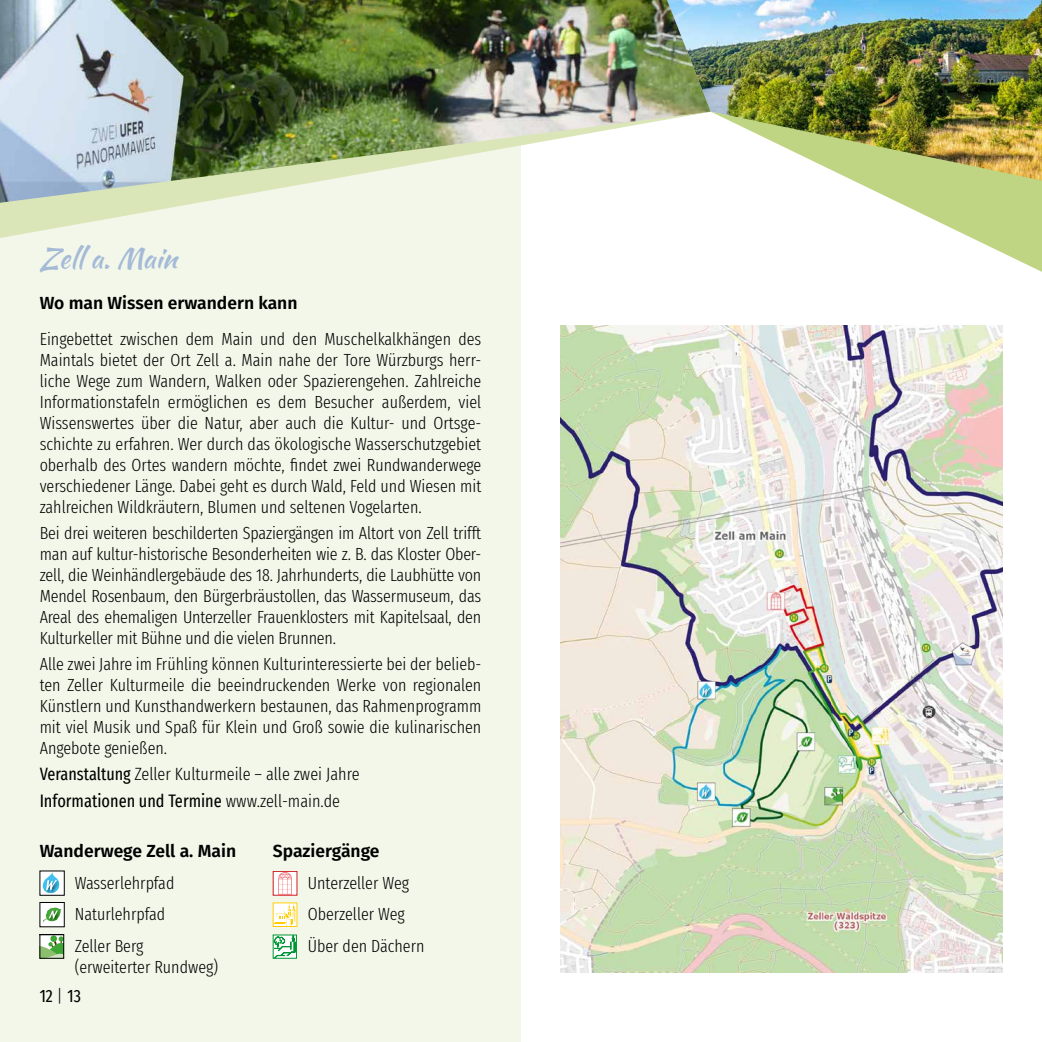
<style>
.page{position:relative;width:1042px;height:1042px;background:#fff}
.page>*{position:absolute;margin:0;border:0;box-sizing:border-box;transform-origin:0 0}
.t1{font:28px "Kaushan Script";color:#a4bad7}
.t2{font:300 extra-condensed 17.68px/26.2px "Fira Sans";color:#000}
.t3{font:300 extra-condensed 17.5px/21px "Fira Sans";color:#000;text-align:justify}
.t4{font:600 17.5px "Fira Sans";color:#000}
.t5{font:extra-condensed 17.5px "Fira Sans";color:#000}
.s1{font-weight:400;font-size:17.5px}
.s2{font-weight:400}
.s3{font-weight:300}
</style>
<div class="page">
<div style="left:0;top:107px;width:521px;height:935px;background:#f3f7e9"></div>
<img style="left:711px;top:0;width:331px;height:112px">
<img style="left:0;top:0;width:711px;height:112px">
<img style="left:561px;top:325px;width:441px;height:647px">
<svg style="left:42px;top:873px;width:1px;height:20px"></svg>
<svg style="left:43px;top:873px;width:19px;height:20px"></svg>
<div style="left:40px;top:902px;width:24px;height:25px;background:#fff"></div>
<svg style="left:43px;top:907px;width:19px;height:15px"></svg>
<svg style="left:42px;top:936px;width:20px;height:20px"></svg>
<div style="left:40px;top:934px;width:24px;height:24px;border:1px solid #000"></div>
<div style="left:273px;top:871px;width:24px;height:24px;background:#fff"></div>
<div style="left:273px;top:871px;width:24px;height:24px;border:1px solid #cd1719"></div>
<svg style="left:278px;top:872px;width:14px;height:22px"></svg>
<svg style="left:274px;top:903px;width:22px;height:24px"></svg>
<div style="left:273px;top:935px;width:24px;height:23px;border:1px solid #009636"></div>
<svg style="left:274px;top:935px;width:22px;height:23px"></svg>
<img style="left:712px;top:112px;width:330px;height:160px">
<svg style="left:0;top:112px;width:709px;height:126px"></svg>
<h1 class="t1" style="left:40px;top:238px;width:139px">Zell a. Main</h1>
<p class="t4" style="left:40px;top:289px;width:259px">Wo man Wissen erwandern kann</p>
<p class="t3" style="left:40px;top:329px;width:443px">Eingebettet zwischen dem Main und den Muschelkalkhängen des Maintals bietet der Ort Zell a. Main nahe der Tore Würzburgs herr&shy;liche Wege zum Wandern, Walken oder Spazierengehen. Zahlreiche Informationstafeln ermöglichen es dem Besucher außerdem, viel Wissenswertes über die Natur, aber auch die Kultur- und Ortsge&shy;schichte zu erfahren. Wer durch das ökologische Wasserschutzgebiet oberhalb des Ortes wandern möchte, findet zwei Rundwanderwege verschiedener Länge. Dabei geht es durch Wald, Feld und Wiesen mit zahlreichen Wildkräutern, Blumen und seltenen Vogelarten.</p>
<p class="t3" style="left:40px;top:522px;width:443px">Bei drei weiteren beschilderten Spaziergängen im Altort von Zell trifft man auf kultur-historische Besonderheiten wie z. B. das Kloster Ober&shy;zell, die Weinhändlergebäude des 18. Jahrhunderts, die Laubhütte von Mendel Rosenbaum, den Bürgerbräustollen, das Wassermuseum, das Areal des ehemaligen Unterzeller Frauenklosters mit Kapitelsaal, den Kulturkeller mit Bühne und die vielen Brunnen.</p>
<p class="t3" style="left:40px;top:653px;width:443px">Alle zwei Jahre im Frühling können Kulturinteressierte bei der belieb&shy;ten Zeller Kulturmeile die beeindruckenden Werke von regionalen Künstlern und Kunsthandwerkern bestaunen, das Rahmenprogramm mit viel Musik und Spaß für Klein und Groß sowie die kulinarischen Angebote genießen.</p>
<p class="t2" style="left:40px;top:761px;width:321px"><span class="s1">Veranstaltung</span> Zeller Kulturmeile – alle zwei Jahre<br><span class="s2">Informationen und Termine</span> www.zell-main.de</p>
<p class="t4" style="left:40px;top:836px;width:198px">Wanderwege Zell a. Main</p>
<p class="t3" style="left:75px;top:866px;width:101px;line-height:31.5px;text-align:left">Wasserlehrpfad<br>Naturlehrpfad<br>Zeller Berg</p>
<p class="t3" style="left:75px;top:956px;width:145px">(erweiterter Rundweg)</p>
<p class="t4" style="left:273px;top:836px;width:108px">Spaziergänge</p>
<p class="t3" style="left:308px;top:866px;width:118px;line-height:31.5px;text-align:left">Unterzeller Weg<br>Oberzeller Weg<br>Über den Dächern</p>
<p class="t5" style="left:40px;top:983px;width:43px">12 <span class="s3">|</span> 13</p>
</div>
